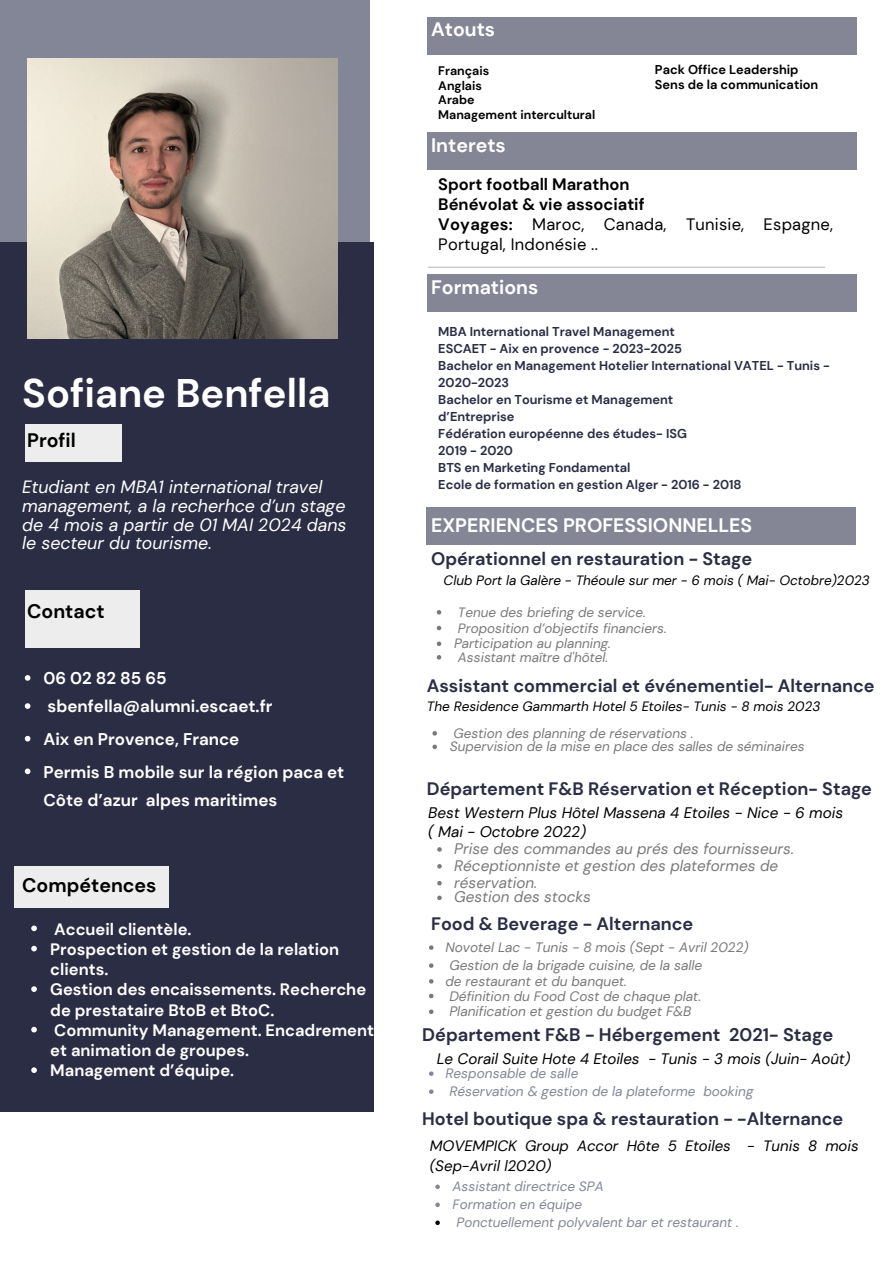
<style>
.page{position:relative;width:894px;height:1264px;background:#fff}
.page>*{position:absolute;margin:0;border:0;box-sizing:border-box;transform-origin:0 0}
.t1{font:700 39.75px "DM Sans";color:#fff}
.t2{font:700 19.5px "DM Sans";color:#fff}
.t3{font:700 19.5px "DM Sans";color:#000}
.t4{font:700 18.15px "DM Sans";color:#2a2d44}
.t5{font:700 18px "DM Sans";color:#2a2d44}
.t6{font:italic 17.7px/18.6px "DM Sans";color:#fff}
.t7{font:700 16.95px/28.2px "DM Sans";color:#fff}
.t8{font:700 16.5px/20.2px "DM Sans";color:#fff}
.t9{font:700 16.5px/20.2px "DM Sans";color:#000}
.t10{font:16.5px "DM Sans";letter-spacing:.015em;color:#000}
.t11{font:italic 15.3px "DM Sans";color:#797979}
.t12{font:italic 15.3px/19.2px "DM Sans";color:#000}
.t13{font:italic 15.15px "DM Sans";color:#000}
.t14{font:italic 15px/20.2px "DM Sans";color:#000}
.t15{font:italic 13.65px "DM Sans";color:#797979}
.t16{font:italic 13.65px "DM Sans";color:#838696}
.t17{font:italic 13.5px "DM Sans";color:#797979}
.t18{font:italic 13.5px "DM Sans";color:#000}
.t19{font:italic 13.5px "DM Sans";color:#838696}
.t20{font:700 12.75px/17.1px "DM Sans";color:#2a2d44}
.t21{font:700 12.75px "DM Sans";color:#000}
.t22{font:700 12.45px "DM Sans";color:#000}
.s1{font-weight:400}
</style>
<div class="page">
<div style="left:0;top:0;width:369px;height:261px;background:#838696"></div>
<div style="left:0;top:242px;width:373px;height:869px;background:#2a2d44"></div>
<div style="left:26px;top:425px;width:95px;height:37px;background:#ededed"></div>
<div style="left:26px;top:591px;width:113px;height:56px;background:#ededed"></div>
<div style="left:427px;top:17px;width:429px;height:37px;background:#848696"></div>
<hr style="left:428px;top:267px;width:396px;height:1px;background:#c6c6c6">
<div style="left:15px;top:866px;width:154px;height:42px;background:#ededed"></div>
<div style="left:427px;top:133px;width:429px;height:37px;background:#848696"></div>
<div style="left:427px;top:275px;width:429px;height:37px;background:#848696"></div>
<div style="left:427px;top:507px;width:428px;height:37px;background:#848696"></div>
<img style="left:27px;top:58px;width:311px;height:280px">
<svg style="left:435px;top:1184px;width:4px;height:4px"></svg>
<svg style="left:435px;top:1202px;width:4px;height:4px"></svg>
<svg style="left:435px;top:1220px;width:4px;height:4px"></svg>
<svg style="left:429px;top:945px;width:4px;height:4px"></svg>
<svg style="left:429px;top:963px;width:4px;height:4px"></svg>
<svg style="left:429px;top:979px;width:4px;height:4px"></svg>
<svg style="left:429px;top:993px;width:4px;height:5px"></svg>
<svg style="left:429px;top:1009px;width:4px;height:5px"></svg>
<svg style="left:429px;top:1071px;width:4px;height:4px"></svg>
<svg style="left:429px;top:1089px;width:4px;height:4px"></svg>
<svg style="left:436px;top:610px;width:5px;height:4px"></svg>
<svg style="left:436px;top:625px;width:5px;height:5px"></svg>
<svg style="left:436px;top:641px;width:5px;height:5px"></svg>
<svg style="left:436px;top:655px;width:5px;height:4px"></svg>
<svg style="left:432px;top:731px;width:5px;height:4px"></svg>
<svg style="left:432px;top:744px;width:5px;height:5px"></svg>
<svg style="left:437px;top:847px;width:4px;height:4px"></svg>
<svg style="left:437px;top:864px;width:4px;height:4px"></svg>
<svg style="left:437px;top:881px;width:4px;height:4px"></svg>
<svg style="left:437px;top:895px;width:4px;height:5px"></svg>
<svg style="left:25px;top:675px;width:5px;height:5px"></svg>
<svg style="left:25px;top:703px;width:5px;height:6px"></svg>
<svg style="left:25px;top:736px;width:5px;height:5px"></svg>
<svg style="left:25px;top:768px;width:5px;height:6px"></svg>
<svg style="left:31px;top:925px;width:6px;height:6px"></svg>
<svg style="left:31px;top:945px;width:6px;height:6px"></svg>
<svg style="left:31px;top:986px;width:6px;height:5px"></svg>
<svg style="left:31px;top:1026px;width:6px;height:6px"></svg>
<svg style="left:31px;top:1067px;width:6px;height:5px"></svg>
<p class="t1" style="left:22px;top:367px;width:309px">Sofiane Benfella</p>
<h1 class="t3" style="left:27px;top:427px;width:50px">Profil</h1>
<p class="t6" style="left:22px;top:478px;width:326px">Etudiant en MBA1 international travel management, a la recherhce d’un stage de 4 mois a partir de 01 MAI 2024 dans le secteur du tourisme.</p>
<h3 class="t3" style="left:27px;top:598px;width:79px">Contact</h3>
<h3 class="t7" style="left:43px;top:664px;width:125px">06 02 82 85 65</h3>
<p class="t7" style="left:47px;top:692px;width:226px">sbenfella@alumni.escaet.fr</p>
<p class="t7" style="left:43px;top:725px;width:197px">Aix en Provence, France</p>
<p class="t7" style="left:43px;top:757px;width:302px">Permis B mobile sur la région paca et<br>Côte d’azur alpes maritimes</p>
<h4 class="t3" style="left:22px;top:872px;width:136px">Compétences</h4>
<p class="t8" style="left:54px;top:918px;width:139px">Accueil clientèle.</p>
<h3 class="t8" style="left:50px;top:939px;width:290px">Prospection et gestion de la relation clients.</h3>
<h5 class="t8" style="left:50px;top:979px;width:317px">Gestion des encaissements. Recherche de prestataire BtoB et BtoC.</h5>
<p class="t8" style="left:50px;top:1020px;width:325px">Community Management. Encadrement et animation de groupes.</p>
<p class="t8" style="left:50px;top:1060px;width:185px">Management d’équipe.</p>
<h3 class="t2" style="left:431px;top:17px;width:65px">Atouts</h3>
<p class="t22" style="left:438px;top:63px;width:52px">Français</p>
<h3 class="t22" style="left:438px;top:77px;width:45px">Anglais</h3>
<p class="t22" style="left:438px;top:92px;width:38px">Arabe</p>
<p class="t22" style="left:438px;top:106px;width:158px">Management intercultural</p>
<p class="t2" style="left:431px;top:133px;width:76px">Interets</p>
<p class="t21" style="left:654px;top:61px;width:145px">Pack Office Leadership</p>
<p class="t21" style="left:654px;top:76px;width:165px">Sens de la communication</p>
<p class="t9" style="left:438px;top:174px;width:396px">Sport football Marathon<br>Bénévolat &amp; vie associatif<br>Voyages: <span class="s1">Maroc, Canada, Tunisie, Espagne,</span></p>
<p class="t10" style="left:438px;top:234px;width:161px">Portugal, Indonésie ..</p>
<p class="t2" style="left:431px;top:275px;width:109px">Formations</p>
<p class="t20" style="left:438px;top:323px;width:238px">MBA International Travel Management</p>
<p class="t20" style="left:438px;top:340px;width:245px">ESCAET - Aix en provence - 2023-2025</p>
<h3 class="t20" style="left:438px;top:357px;width:393px">Bachelor en Management Hotelier International VATEL - Tunis -<br>2020-2023</h3>
<h6 class="t20" style="left:438px;top:391px;width:236px">Bachelor en Tourisme et Management</h6>
<p class="t20" style="left:438px;top:408px;width:78px">d’Entreprise</p>
<p class="t20" style="left:438px;top:425px;width:250px">Fédération européenne des études- ISG</p>
<h3 class="t20" style="left:438px;top:442px;width:76px">2019 - 2020</h3>
<h6 class="t20" style="left:438px;top:459px;width:194px">BTS en Marketing Fondamental</h6>
<p class="t20" style="left:438px;top:476px;width:305px">Ecole de formation en gestion Alger - 2016 - 2018</p>
<p class="t2" style="left:431px;top:512px;width:322px">EXPERIENCES PROFESSIONNELLES</p>
<p class="t5" style="left:431px;top:547px;width:322px">Opérationnel en restauration - Stage</p>
<p class="t18" style="left:443px;top:572px;width:427px">Club Port la Galère - Théoule sur mer - 6 mois ( Mai- Octobre)2023</p>
<p class="t17" style="left:458px;top:603px;width:189px">Tenue des briefing de service.</p>
<p class="t17" style="left:458px;top:619px;width:210px">Proposition d’objectifs financiers.</p>
<p class="t17" style="left:454px;top:635px;width:158px">Participation au planning.</p>
<p class="t17" style="left:458px;top:648px;width:152px">Assistant maître d'hôtel.</p>
<p class="t18" style="left:427px;top:697px;width:395px">The Residence Gammarth Hotel 5 Etoiles- Tunis - 8 mois 2023</p>
<p class="t17" style="left:453px;top:724px;width:241px">Gestion des planning de réservations .</p>
<p class="t17" style="left:449px;top:738px;width:356px">Supervision de la mise en place des salles de séminaires</p>
<h3 class="t5" style="left:427px;top:674px;width:449px">Assistant commercial et événementiel- Alternance</h3>
<p class="t5" style="left:427px;top:776px;width:446px">Département F&amp;B Réservation et Réception- Stage</p>
<p class="t12" style="left:428px;top:803px;width:416px">Best Western Plus Hôtel Massena 4 Etoiles - Nice - 6 mois ( Mai - Octobre 2022)</p>
<p class="t11" style="left:454px;top:838px;width:341px">Prise des commandes au prés des fournisseurs.</p>
<p class="t11" style="left:454px;top:855px;width:325px">Réceptionniste et gestion des plateformes de</p>
<p class="t11" style="left:454px;top:872px;width:84px">réservation.</p>
<p class="t11" style="left:454px;top:887px;width:138px">Gestion des stocks</p>
<h3 class="t5" style="left:431px;top:912px;width:263px">Food &amp; Beverage - Alternance</h3>
<p class="t15" style="left:445px;top:938px;width:304px">Novotel Lac - Tunis - 8 mois (Sept - Avril 2022)</p>
<p class="t15" style="left:449px;top:956px;width:254px">Gestion de la brigade cuisine, de la salle</p>
<p class="t15" style="left:445px;top:972px;width:183px">de restaurant et du banquet.</p>
<p class="t15" style="left:449px;top:986px;width:253px">Définition du Food Cost de chaque plat.</p>
<h3 class="t15" style="left:449px;top:1002px;width:243px">Planification et gestion du budget F&amp;B</h3>
<h5 class="t4" style="left:422px;top:1023px;width:412px">Département F&amp;B - Hébergement 2021- Stage</h5>
<p class="t13" style="left:436px;top:1048px;width:415px">Le Corail Suite Hote 4 Etoiles - Tunis - 3 mois (Juin- Août)</p>
<h3 class="t16" style="left:445px;top:1064px;width:134px">Responsable de salle</h3>
<p class="t16" style="left:449px;top:1082px;width:305px">Réservation &amp; gestion de la plateforme booking</p>
<p class="t5" style="left:422px;top:1106px;width:422px">Hotel boutique spa &amp; restauration - -Alternance</p>
<p class="t14" style="left:429px;top:1135px;width:430px">MOVEMPICK Group Accor Hôte 5 Etoiles - Tunis 8 mois (Sep-Avril l2020)</p>
<h3 class="t19" style="left:452px;top:1177px;width:152px">Assistant directrice SPA</h3>
<p class="t19" style="left:452px;top:1195px;width:131px">Formation en équipe</p>
<p class="t19" style="left:456px;top:1213px;width:283px">Ponctuellement polyvalent bar et restaurant .</p>
</div>
